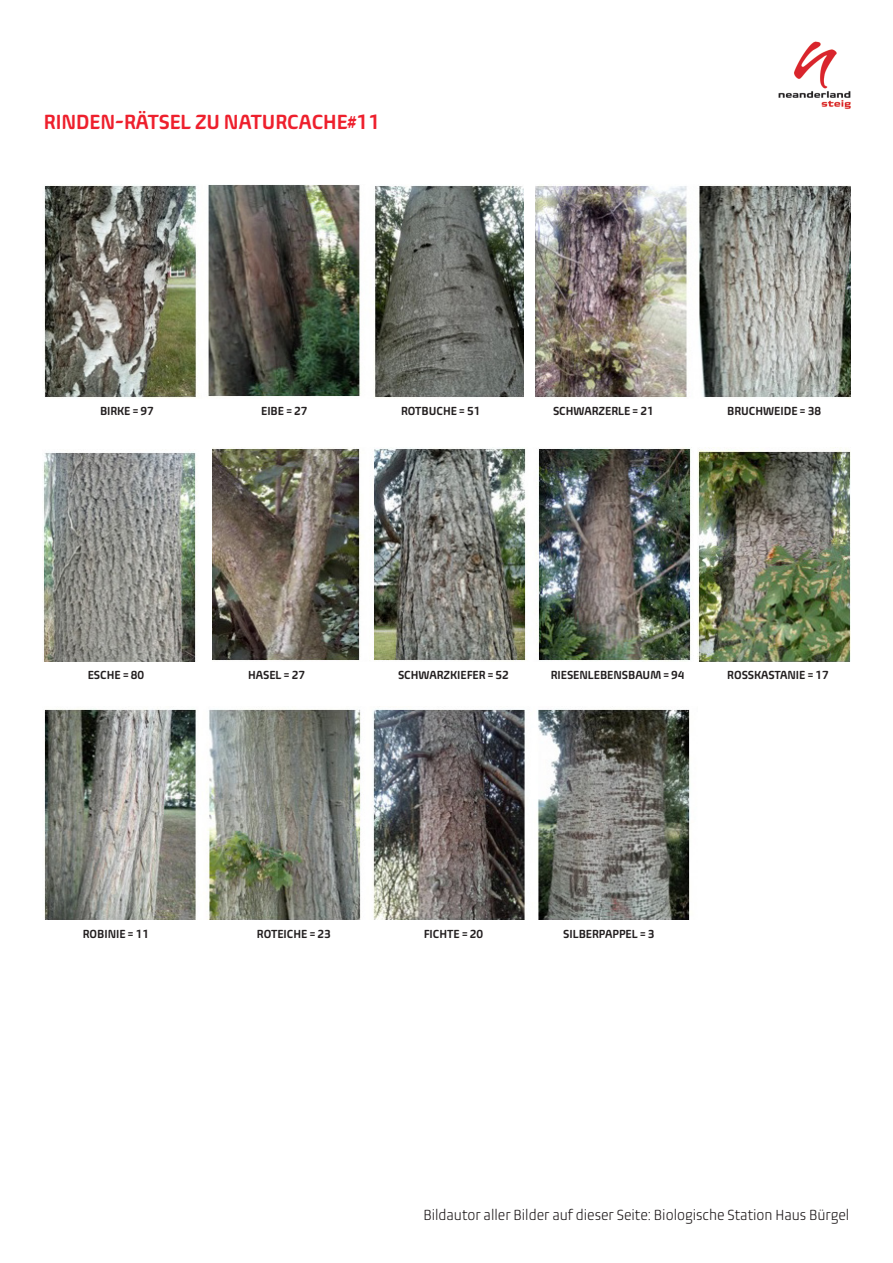
<style>
.page{position:relative;width:893px;height:1263px;background:#fff}
.page>*{position:absolute;margin:0;border:0;box-sizing:border-box;transform-origin:0 0}
.t1{font:600 condensed 21px "Biome Pro";color:#ee202d}
.t2{font:300 condensed 15px "Biome Pro";color:#231f20}
.t3{font:600 condensed 12px "Biome Pro";color:#231f20}
</style>
<div class="page">
<img style="left:778px;top:41px;width:73px;height:68px">
<img style="left:44px;top:185px;width:479px;height:213px">
<img style="left:697px;top:449px;width:153px;height:212px">
<img style="left:536px;top:185px;width:314px;height:213px">
<img style="left:43px;top:452px;width:154px;height:209px">
<img style="left:213px;top:448px;width:478px;height:213px">
<img style="left:44px;top:709px;width:646px;height:211px">
<h1 class="t1" style="left:44px;top:109px;width:338px">RINDEN-RÄTSEL ZU NATURCACHE#11</h1>
<p class="t3" style="left:100px;top:403px;width:55px">BIRKE = 97</p>
<p class="t3" style="left:261px;top:403px;width:48px">EIBE = 27</p>
<p class="t3" style="left:401px;top:403px;width:81px">ROTBUCHE = 51</p>
<p class="t3" style="left:553px;top:403px;width:102px">SCHWARZERLE = 21</p>
<p class="t3" style="left:727px;top:403px;width:95px">BRUCHWEIDE = 38</p>
<p class="t3" style="left:88px;top:668px;width:58px">ESCHE = 80</p>
<p class="t3" style="left:248px;top:668px;width:59px">HASEL = 27</p>
<p class="t3" style="left:398px;top:668px;width:112px">SCHWARZKIEFER = 52</p>
<p class="t3" style="left:551px;top:668px;width:135px">RIESENLEBENSBAUM = 94</p>
<p class="t3" style="left:727px;top:668px;width:103px">ROSSKASTANIE = 17</p>
<p class="t3" style="left:83px;top:926px;width:68px">ROBINIE = 11</p>
<p class="t3" style="left:257px;top:926px;width:75px">ROTEICHE = 23</p>
<p class="t3" style="left:424px;top:926px;width:61px">FICHTE = 20</p>
<p class="t3" style="left:563px;top:926px;width:93px">SILBERPAPPEL = 3</p>
<p class="t2" style="left:423px;top:1206px;width:427px">Bildautor aller Bilder auf dieser Seite: Biologische Station Haus Bürgel</p>
</div>
